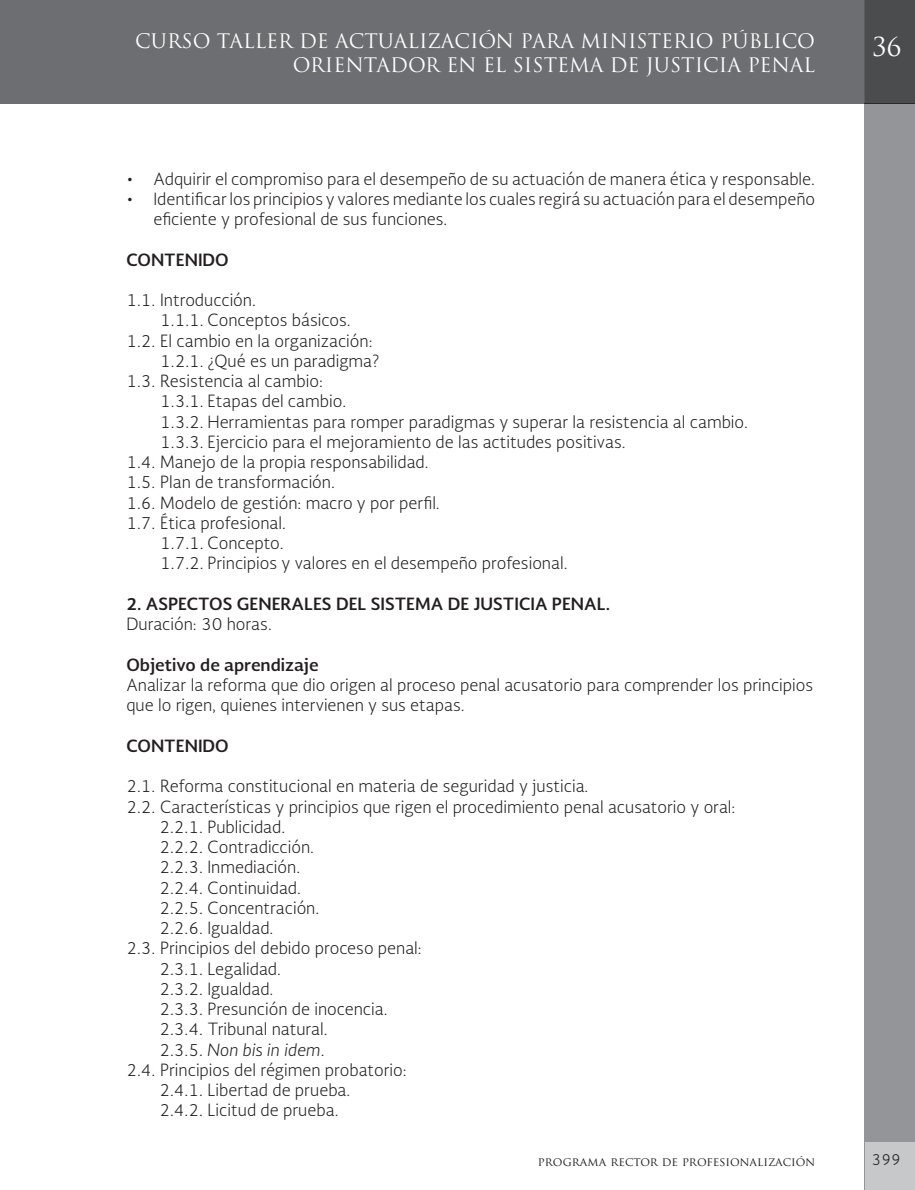
<style>
.page{position:relative;width:915px;height:1190px;background:#fff}
.page>*{position:absolute;margin:0;border:0;box-sizing:border-box;transform-origin:0 0}
.t1{font:25.5px "Trajan Pro";color:#fff}
.t2{font:19.5px/23.4px "Trajan Pro";color:#fff;text-align:right}
.t3{font:300 16.5px/20.2px "Soberana Sans";color:#231f20;text-align:justify}
.t4{font:700 16.5px "Soberana Sans";color:#231f20}
.t5{font:italic 300 16.5px "Soberana Sans";color:#231f20}
.t6{font:300 15px "Soberana Sans";color:#231f20}
.t7{font:12px "Trajan Pro";color:#231f20}
.s1{font-style:normal}
</style>
<div class="page">
<div style="left:0;top:0;width:864px;height:104px;background:#6d6e71"></div>
<div style="left:864px;top:104px;width:50px;height:1086px;background:#939598"></div>
<div style="left:864px;top:0;width:50px;height:104px;background:#4b4c4d"></div>
<div style="left:865px;top:1142px;width:49px;height:48px;background:#c7c8ca"></div>
<p class="t2" style="left:135px;top:30px;width:681px">CURSO TALLER DE ACTUALIZACIÓN PARA MINISTERIO PÚBLICO<br>ORIENTADOR EN EL SISTEMA DE JUSTICIA PENAL</p>
<p class="t3" style="left:153px;top:170px;width:663px">Adquirir el compromiso para el desempeño de su actuación de manera ética y responsable.<br>Identificar los principios y valores mediante los cuales regirá su actuación para el desempeño eficiente y profesional de sus funciones.</p>
<p class="t4" style="left:126px;top:253px;width:104px">CONTENIDO</p>
<p class="t3" style="left:126px;top:292px;width:131px">1.1. Introducción.</p>
<p class="t3" style="left:160px;top:312px;width:192px">1.1.1. Conceptos básicos.</p>
<p class="t3" style="left:126px;top:332px;width:247px">1.2. El cambio en la organización:</p>
<p class="t3" style="left:160px;top:352px;width:221px">1.2.1. ¿Qué es un paradigma?</p>
<p class="t3" style="left:126px;top:372px;width:198px">1.3. Resistencia al cambio:</p>
<p class="t3" style="left:160px;top:393px;width:187px">1.3.1. Etapas del cambio.</p>
<p class="t3" style="left:160px;top:413px;width:589px">1.3.2. Herramientas para romper paradigmas y superar la resistencia al cambio.</p>
<p class="t3" style="left:160px;top:433px;width:467px">1.3.3. Ejercicio para el mejoramiento de las actitudes positivas.</p>
<p class="t3" style="left:126px;top:453px;width:304px">1.4. Manejo de la propia responsabilidad.</p>
<p class="t3" style="left:126px;top:474px;width:210px">1.5. Plan de transformación.</p>
<p class="t3" style="left:126px;top:494px;width:315px">1.6. Modelo de gestión: macro y por perfil.</p>
<p class="t3" style="left:126px;top:514px;width:161px">1.7. Ética profesional.</p>
<p class="t3" style="left:160px;top:534px;width:125px">1.7.1. Concepto.</p>
<p class="t3" style="left:160px;top:555px;width:409px">1.7.2. Principios y valores en el desempeño profesional.</p>
<p class="t4" style="left:126px;top:597px;width:485px">2. ASPECTOS GENERALES DEL SISTEMA DE JUSTICIA PENAL.</p>
<p class="t3" style="left:126px;top:615px;width:147px">Duración: 30 horas.</p>
<p class="t4" style="left:126px;top:658px;width:194px">Objetivo de aprendizaje</p>
<p class="t3" style="left:126px;top:676px;width:688px">Analizar la reforma que dio origen al proceso penal acusatorio para comprender los principios que lo rigen, quienes intervienen y sus etapas.</p>
<p class="t4" style="left:126px;top:739px;width:104px">CONTENIDO</p>
<p class="t3" style="left:126px;top:777px;width:463px">2.1. Reforma constitucional en materia de seguridad y justicia.</p>
<p class="t3" style="left:126px;top:798px;width:610px">2.2. Características y principios que rigen el procedimiento penal acusatorio y oral:</p>
<p class="t3" style="left:159px;top:818px;width:127px">2.2.1. Publicidad.</p>
<p class="t3" style="left:159px;top:838px;width:156px">2.2.2. Contradicción.</p>
<p class="t3" style="left:159px;top:858px;width:142px">2.2.3. Inmediación.</p>
<p class="t3" style="left:159px;top:879px;width:143px">2.2.4. Continuidad.</p>
<p class="t3" style="left:159px;top:899px;width:161px">2.2.5. Concentración.</p>
<p class="t3" style="left:159px;top:919px;width:115px">2.2.6. Igualdad.</p>
<p class="t3" style="left:126px;top:939px;width:297px">2.3. Principios del debido proceso penal:</p>
<p class="t3" style="left:159px;top:960px;width:123px">2.3.1. Legalidad.</p>
<p class="t3" style="left:159px;top:980px;width:115px">2.3.2. Igualdad.</p>
<p class="t3" style="left:159px;top:1000px;width:230px">2.3.3. Presunción de inocencia.</p>
<p class="t3" style="left:159px;top:1020px;width:170px">2.3.4. Tribunal natural.</p>
<p class="t5" style="left:159px;top:1042px;width:167px"><span class="s1">2.3.5.</span> Non bis in idem<span class="s1">.</span></p>
<p class="t3" style="left:126px;top:1061px;width:282px">2.4. Principios del régimen probatorio:</p>
<p class="t3" style="left:159px;top:1081px;width:192px">2.4.1. Libertad de prueba.</p>
<p class="t3" style="left:159px;top:1101px;width:181px">2.4.2. Licitud de prueba.</p>
<p class="t7" style="left:538px;top:1154px;width:279px">programa rector de profesionalización</p>
<h1 class="t1" style="left:872px;top:32px;width:31px">36</h1>
<p class="t6" style="left:871px;top:1153px;width:31px">399</p>
</div>
